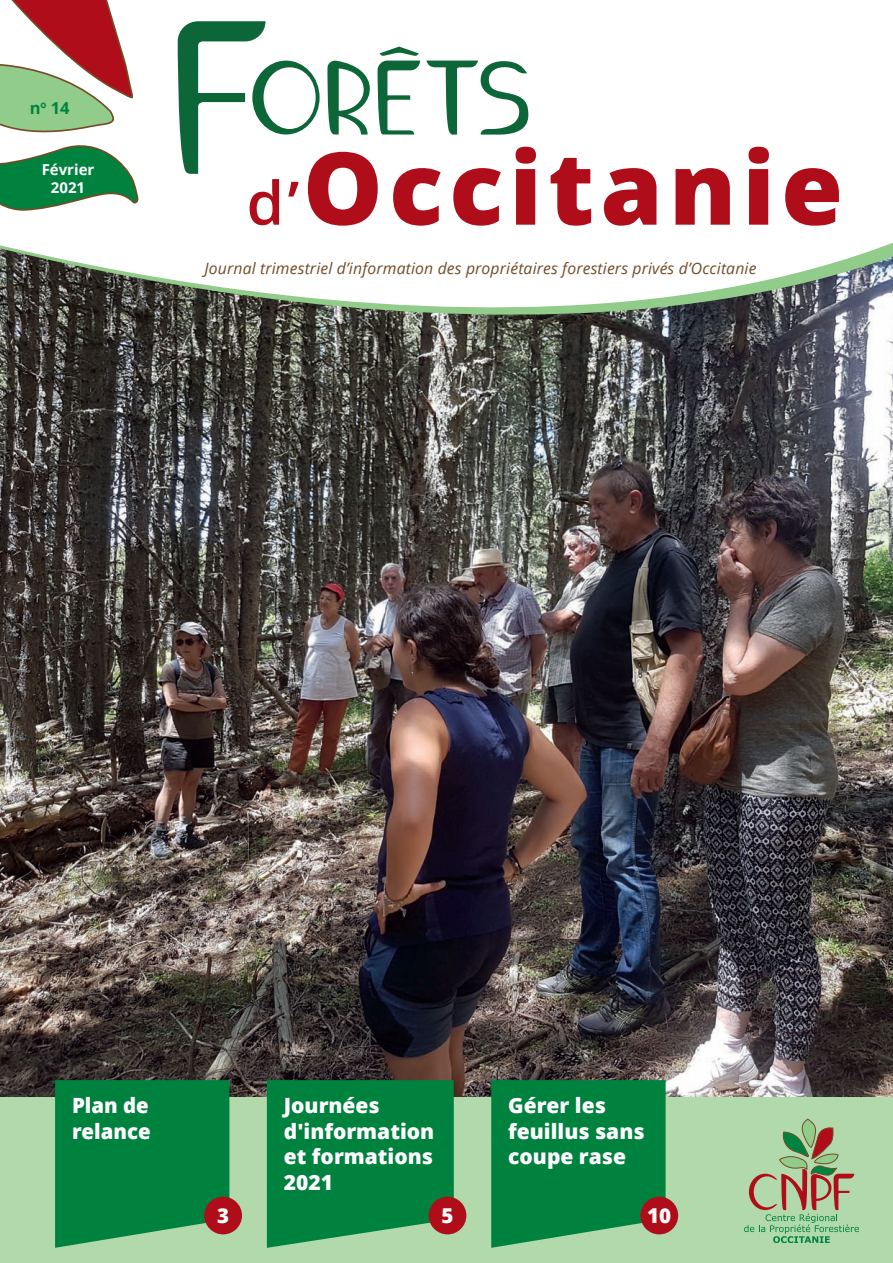
<style>
.page{position:relative;width:893px;height:1263px;background:#fff}
.page>*{position:absolute;margin:0;border:0;box-sizing:border-box;transform-origin:0 0}
.t1{font:800 100.5px "Open Sans";letter-spacing:.06em;color:#b00d1a}
.t2{font:800 21px/25.5px "Open Sans";color:#fff}
.t3{font:800 20.4px "Open Sans";color:#fff}
.t4{font:700 16.5px "Open Sans";color:#00823f}
.t5{font:italic 15.75px "Open Sans";letter-spacing:.01em;color:#744c27}
.t6{font:700 15px/18px "Open Sans";color:#fff;text-align:center}
.s1{font-weight:600;font-size:60px}
</style>
<div class="page">
<img style="left:0;top:431px;width:893px;height:666px">
<svg style="left:0;top:242px;width:893px;height:188px"></svg>
<svg style="left:0;top:0;width:139px;height:211px"></svg>
<div style="left:0;top:1097px;width:893px;height:166px;background:#b2d9ab"></div>
<svg style="left:744px;top:1119px;width:115px;height:123px"></svg>
<svg style="left:178px;top:21px;width:142px;height:153px"></svg>
<svg style="left:327px;top:60px;width:43px;height:75px"></svg>
<svg style="left:377px;top:47px;width:43px;height:88px"></svg>
<svg style="left:426px;top:60px;width:103px;height:75px"></svg>
<svg style="left:55px;top:1080px;width:174px;height:168px;background:#0e8847"></svg>
<div style="left:204px;top:1197px;width:38px;height:37px;background:#b00d1a;border-radius:50%"></div>
<svg style="left:267px;top:1080px;width:187px;height:168px;background:#0e8847"></svg>
<div style="left:429px;top:1197px;width:37px;height:37px;background:#b00d1a;border-radius:50%"></div>
<svg style="left:491px;top:1080px;width:175px;height:168px;background:#0f8948"></svg>
<div style="left:640px;top:1197px;width:38px;height:37px;background:#b00d1a;border-radius:50%"></div>
<p class="t4" style="left:30px;top:96px;width:41px">n<sup>o</sup> 14</p>
<p class="t6" style="left:42px;top:160px;width:54px">Février<br>2021</p>
<h1 class="t1" style="left:247px;top:112px;width:598px"><span class="s1">d’</span>Occitanie</h1>
<p class="t5" style="left:204px;top:258px;width:554px">Journal trimestriel d’information des propriétaires forestiers privés d’Occitanie</p>
<p class="t2" style="left:72px;top:1092px;width:80px">Plan de relance</p>
<p class="t3" style="left:217px;top:1200px;width:13px">3</p>
<p class="t2" style="left:284px;top:1092px;width:152px">Journées d'information et formations<br>2021</p>
<p class="t3" style="left:441px;top:1200px;width:13px">5</p>
<p class="t2" style="left:508px;top:1092px;width:138px">Gérer les feuillus sans coupe rase</p>
<p class="t3" style="left:647px;top:1200px;width:25px">10</p>
</div>
